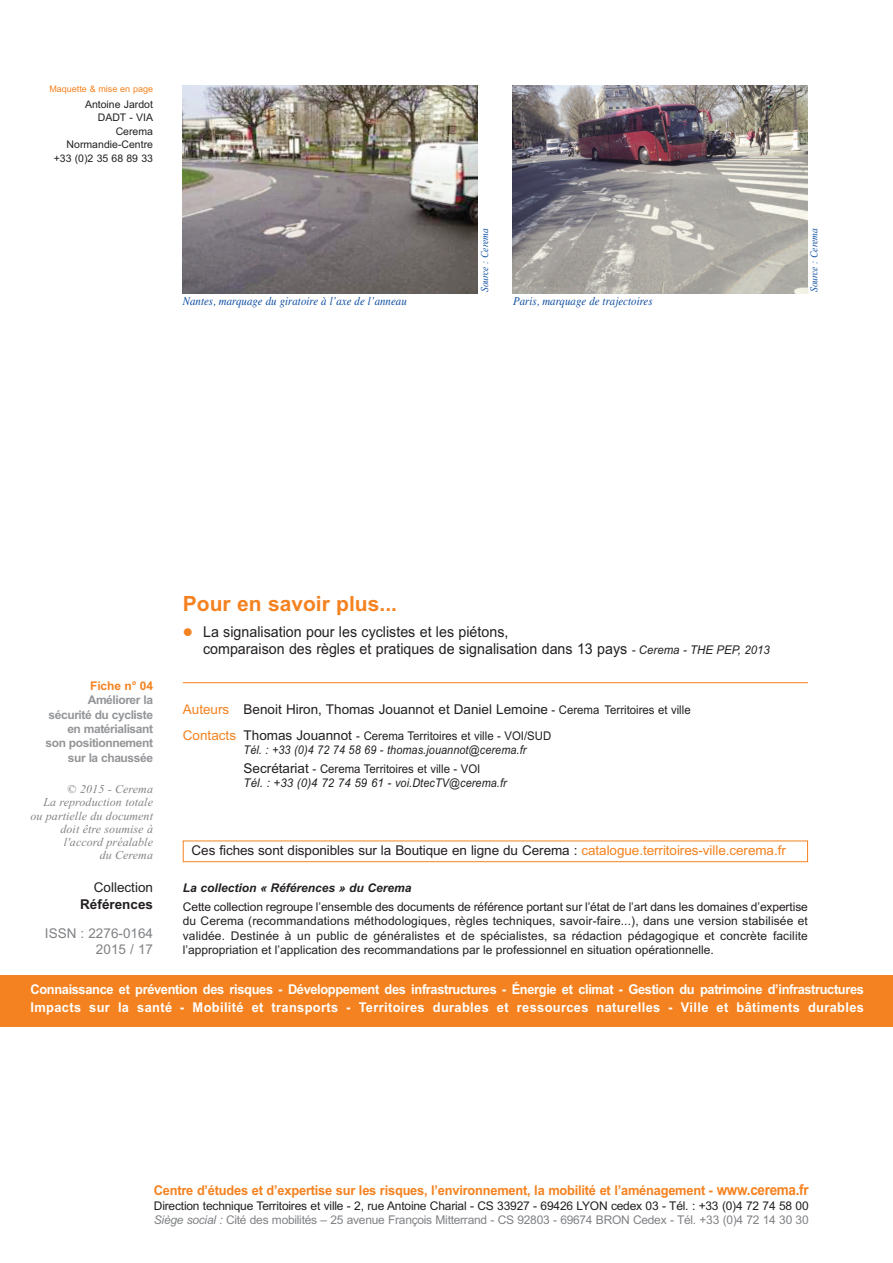
<style>
.page{position:relative;width:893px;height:1263px;background:#fff}
.page>*{position:absolute;margin:0;border:0;box-sizing:border-box;transform-origin:0 0}
.t1{font:700 21px "Arial";color:#f58220}
.t2{font:15px/16.5px "Arial";color:#231f20;scale:.95 1}
.t3{font:700 13.5px/18.3px "Arial";letter-spacing:-.03em;color:#fff;scale:.95 1}
.t4{font:13.5px "Arial";letter-spacing:-.005em;color:#231f20}
.t5{font:700 13.5px "Arial";letter-spacing:-.015em;color:#f58220;scale:.95 1}
.t6{font:13.5px/16.5px "Arial";color:#808285;text-align:right}
.t7{font:700 13.5px "Arial";color:#231f20}
.t8{font:12px/14.5px "Arial";letter-spacing:-.015em;color:#231f20}
.t9{font:italic 12px/14px "Arial";letter-spacing:.01em;color:#231f20;scale:.9 1}
.t10{font:italic 12px/13.2px "Times New Roman";letter-spacing:.005em;color:#808285;text-align:right}
.t11{font:italic 12px/14px "Arial";letter-spacing:.01em;color:#231f20;scale:.95 1}
.t12{font:700 12px/14.4px "Arial";letter-spacing:-.035em;color:#939598;text-align:right}
.t13{font:italic 12px "Times";letter-spacing:.005em;color:#0d4da1;scale:.9 1}
.t14{font:italic 700 12px "Arial";color:#231f20}
.t15{font:700 12px "Arial";letter-spacing:-.01em;color:#f58220}
.t16{font:10.5px/13.5px "Arial";color:#231f20;text-align:right}
.t17{font:italic 10.5px "Times New Roman";color:#0d4da1;scale:.9 1}
.t18{font:9px "Arial";color:#f58220}
.s1{color:#f58220}
.s2{font-style:italic;font-size:12px}
.s3{font-size:12px}
.s4{font-style:normal;font-size:13.5px;color:#f58220}
.s5{font-style:normal;font-size:13.5px}
.s6{font-style:normal}
.s7{font-size:15px}
.s8{font-style:italic;color:#808285}
.s9{color:#808285}
</style>
<div class="page">
<div style="left:0;top:975px;width:893px;height:51px;background:#f58220"></div>
<img style="left:183px;top:85px;width:295px;height:208px">
<img style="left:512px;top:85px;width:295px;height:208px">
<hr style="left:183px;top:682px;width:625px;height:1px;background:#f58220">
<div style="left:183px;top:840px;width:625px;height:22px;border:1px solid #f58220"></div>
<p class="t18" style="left:49px;top:83px;width:105px">Maquette &amp; mise en page</p>
<p class="t16" style="left:54px;top:97px;width:101px">Antoine Jardot<br>DADT - VIA<br>Cerema<br>Normandie-Centre +33 (0)2 35 68 89 33</p>
<p class="t13" style="left:183px;top:294px;width:250px">Nantes, marquage du giratoire à l’axe de l’anneau</p>
<p class="t17" style="left:478px;top:292px;width:72px;rotate:-90deg">Source : Cerema</p>
<p class="t13" style="left:513px;top:294px;width:157px">Paris, marquage de trajectoires</p>
<p class="t17" style="left:808px;top:292px;width:72px;rotate:-90deg">Source : Cerema</p>
<h1 class="t1" style="left:183px;top:592px;width:216px">Pour en savoir plus...</h1>
<p class="t2" style="left:203px;top:624px;width:598px;text-indent:-20px"><span class="s1">●</span> La signalisation pour les cyclistes et les piétons,<br>comparaison des règles et pratiques de signalisation dans 13 pays <span class="s2">- Cerema - THE PEP, 2013</span></p>
<p class="t15" style="left:90px;top:679px;width:64px">Fiche n° 04</p>
<p class="t12" style="left:46px;top:693px;width:109px">Améliorer la sécurité du cycliste en matérialisant son positionnement sur la chaussée</p>
<p class="t4" style="left:183px;top:702px;width:509px"><span class="s1">Auteurs</span> Benoit Hiron, Thomas Jouannot et Daniel Lemoine <span class="s3">- Cerema Territoires et ville</span></p>
<p class="t9" style="left:244px;top:729px;width:343px;text-indent:-61px"><span class="s4">Contacts</span> <span class="s5">Thomas Jouannot</span> <span class="s6">- Cerema Territoires et ville - VOI/SUD<br></span>Tél. : +33 (0)4 72 74 58 69 - thomas.jouannot@cerema.fr</p>
<p class="t11" style="left:244px;top:762px;width:278px"><span class="s5">Secrétariat</span> <span class="s6">- Cerema Territoires et ville - VOI<br></span>Tél. : +33 (0)4 72 74 59 61 - voi.DtecTV@cerema.fr</p>
<p class="t10" style="left:30px;top:782px;width:124px">© 2015 - Cerema<br>La reproduction totale ou partielle du document doit être soumise à l'accord préalable<br>du Cerema</p>
<p class="t4" style="left:94px;top:879px;width:61px">Collection</p>
<p class="t7" style="left:80px;top:896px;width:74px">Références</p>
<p class="t6" style="left:45px;top:925px;width:110px">ISSN : 2276-0164<br>2015 / 17</p>
<p class="t3" style="left:31px;top:980px;width:879px">Connaissance et prévention des risques - Développement des infrastructures - Énergie et climat - Gestion du patrimoine d’infrastructures<br>Impacts sur la santé - Mobilité et transports - Territoires durables et ressources naturelles - Ville et bâtiments durables</p>
<p class="t4" style="left:192px;top:842px;width:596px">Ces fiches sont disponibles sur la Boutique en ligne du Cerema : <span class="s1">catalogue.territoires-ville.cerema.fr</span></p>
<p class="t14" style="left:183px;top:881px;width:230px">La collection « Références » du Cerema</p>
<p class="t8" style="left:183px;top:899px;width:627px;text-align:justify">Cette collection regroupe l’ensemble des documents de référence portant sur l’état de l’art dans les domaines d’expertise du Cerema (recommandations méthodologiques, règles techniques, savoir-faire...), dans une version stabilisée et validée. Destinée à un public de généralistes et de spécialistes, sa rédaction pédagogique et concrète facilite l’appropriation et l’application des recommandations par le professionnel en situation opérationnelle.</p>
<p class="t5" style="left:154px;top:1182px;width:691px">Centre d’études et d’expertise sur les risques, l’environnement, la mobilité et l’aménagement - <span class="s7">www.cerema.fr</span></p>
<p class="t8" style="left:154px;top:1199px;width:656px">Direction technique Territoires et ville - 2, rue Antoine Charial - CS 33927 - 69426 LYON cedex 03 - Tél. : +33 (0)4 72 74 58 00<br><span class="s8">Siège social :</span> <span class="s9">Cité des mobilités – 25 avenue François Mitterrand - CS 92803 - 69674 BRON Cedex - Tél. +33 (0)4 72 14 30 30</span></p>
</div>
